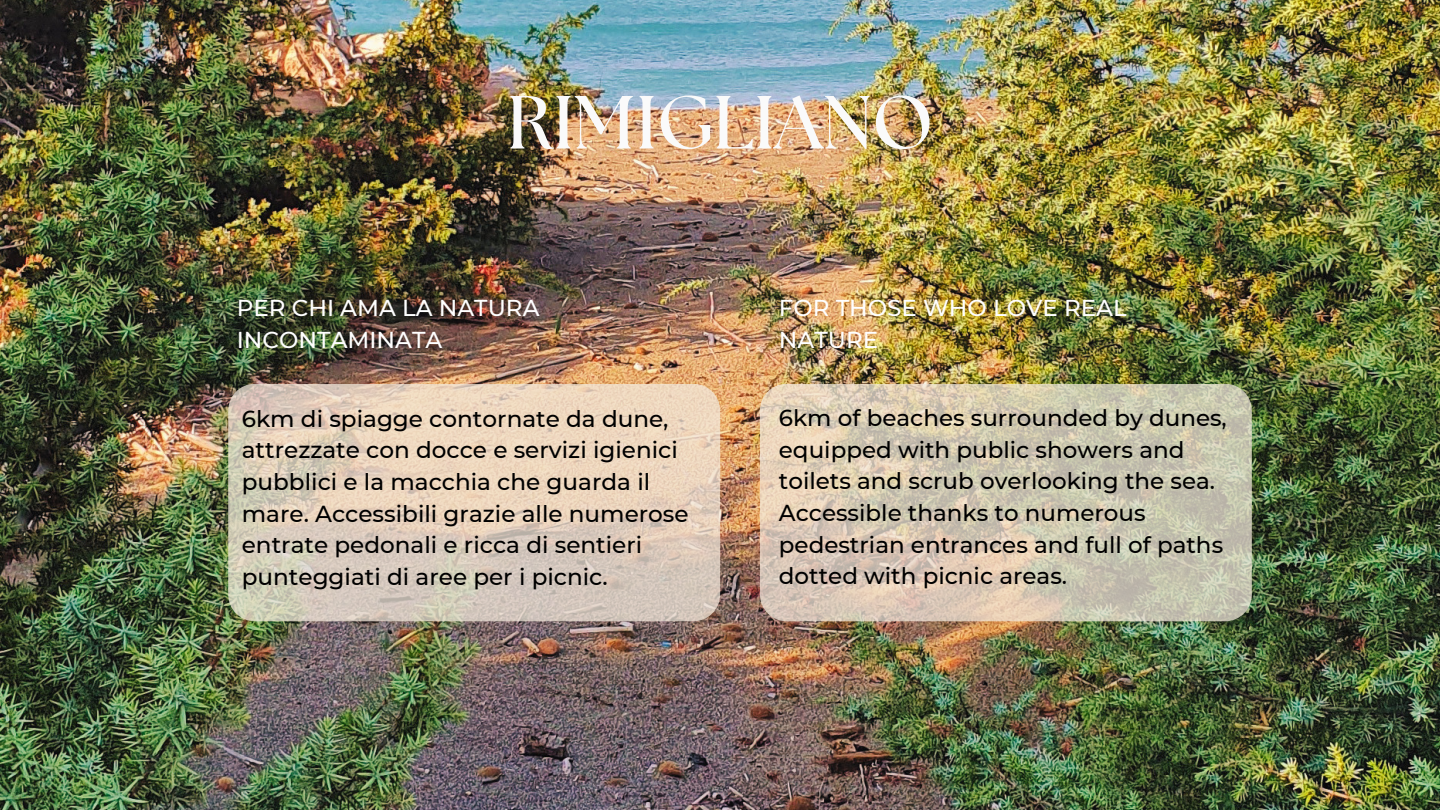
<style>
.page{position:relative;width:1440px;height:810px;background:#fff}
.page>*{position:absolute;margin:0;border:0;box-sizing:border-box;transform-origin:0 0}
.t1{font:700 75px "The Seasons";letter-spacing:-.005em;color:#fafafa}
.t2{font:500 23.1px/31.6px "Montserrat";color:#000}
.t3{font:500 23px/31.6px "Montserrat";color:#000}
.t4{font:500 23px/31.5px "Montserrat";color:#fff}
</style>
<div class="page">
<img style="left:0;top:0;width:1440px;height:810px">
<svg style="left:760px;top:384px;width:492px;height:237px;background:#d2c8b3"></svg>
<svg style="left:228px;top:384px;width:492px;height:237px;background:#e0cebb"></svg>
<h1 class="t1" style="left:507px;top:89px;width:428px">RIMIGLIANO</h1>
<p class="t4" style="left:237px;top:292px;width:304px">PER CHI AMA LA NATURA<br>INCONTAMINATA</p>
<p class="t2" style="left:242px;top:403px;width:448px">6km di spiagge contornate da dune, attrezzate con docce e servizi igienici pubblici e la macchia che guarda il mare. Accessibili grazie alle numerose entrate pedonali e ricca di sentieri punteggiati di aree per i picnic.</p>
<p class="t4" style="left:779px;top:292px;width:349px">FOR THOSE WHO LOVE REAL<br>NATURE</p>
<p class="t3" style="left:779px;top:402px;width:449px">6km of beaches surrounded by dunes, equipped with public showers and toilets and scrub overlooking the sea.<br>Accessible thanks to numerous pedestrian entrances and full of paths dotted with picnic areas.</p>
</div>
